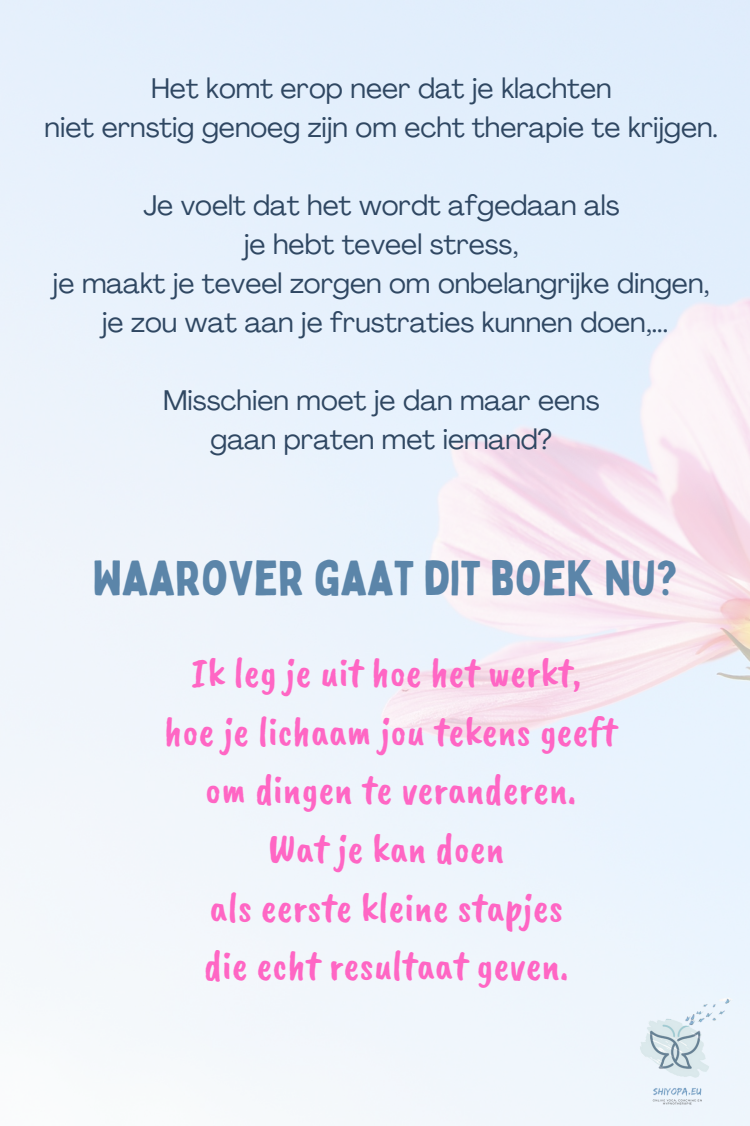
<style>
.page{position:relative;width:750px;height:1126px;background:#fff}
.page>*{position:absolute;margin:0;border:0;box-sizing:border-box;transform-origin:0 0}
.t1{font:48px "Bobby Jones";color:#5b85a9}
.t2{font:42px/58.5px "Caveat Brush";color:#ff66c4;text-align:center}
.t3{font:28px "Agrandir";color:#2f4762}
</style>
<div class="page">
<img style="left:615px;top:990px;width:120px;height:120px">
<p class="t3" style="left:151px;top:77px;width:462px">Het komt erop neer dat je klachten</p>
<p class="t3" style="left:45px;top:116px;width:675px">niet ernstig genoeg zijn om echt therapie te krijgen.</p>
<p class="t3" style="left:143px;top:194px;width:478px">Je voelt dat het wordt afgedaan als</p>
<p class="t3" style="left:244px;top:233px;width:276px">je hebt teveel stress,</p>
<p class="t3" style="left:53px;top:272px;width:658px">je maakt je teveel zorgen om onbelangrijke dingen,</p>
<p class="t3" style="left:102px;top:311px;width:567px">je zou wat aan je frustraties kunnen doen,...</p>
<h1 class="t3" style="left:163px;top:389px;width:438px">Misschien moet je dan maar eens</h1>
<h2 class="t3" style="left:211px;top:428px;width:343px">gaan praten met iemand?</h2>
<p class="t1" style="left:93px;top:548px;width:586px">WAAROVER GAAT DIT BOEK NU?</p>
<p class="t2" style="left:165px;top:643px;width:454px">Ik leg je uit hoe het werkt,<br>hoe je lichaam jou tekens geeft om dingen te veranderen.<br>Wat je kan doen<br>als eerste kleine stapjes<br>die echt resultaat geven.</p>
</div>
